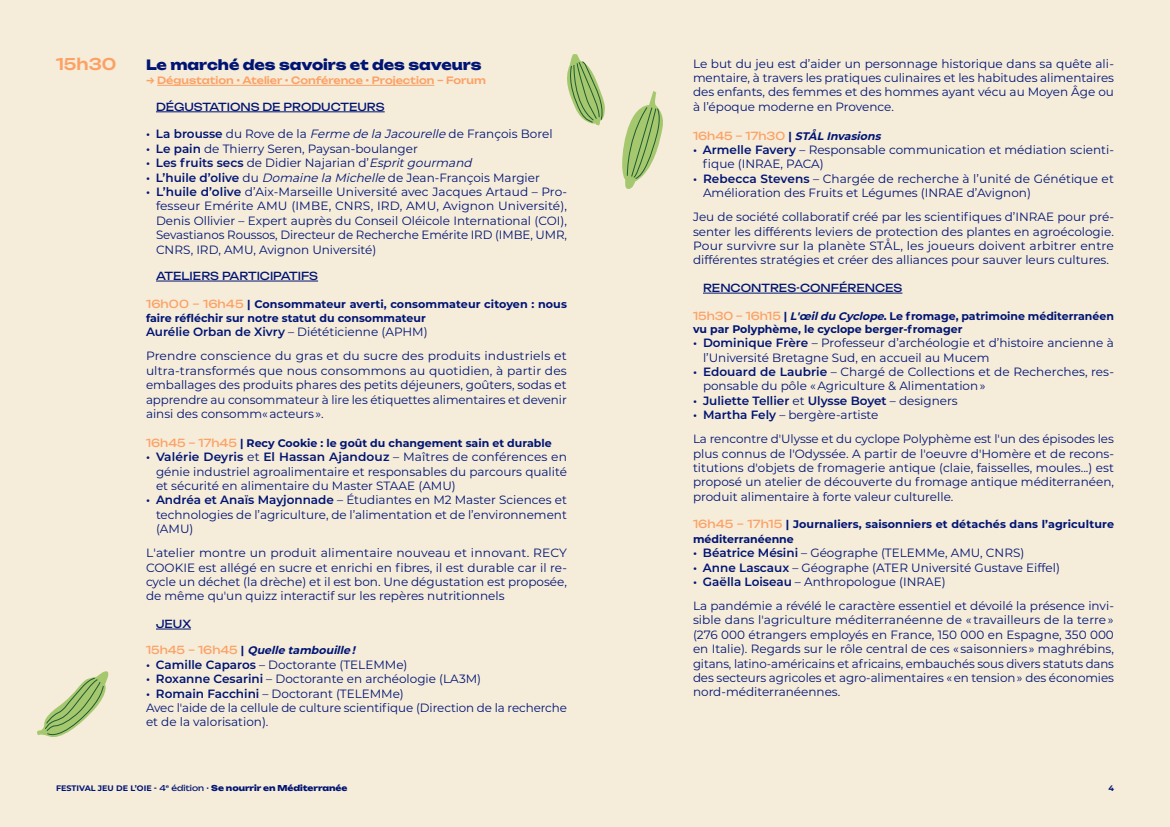
<style>
.page{position:relative;width:1170px;height:827px;background:#f5ecda}
.page>*{position:absolute;margin:0;border:0;box-sizing:border-box;transform-origin:0 0}
.t1{font:500 16px "Unbounded";color:#fda164}
.t2{font:800 14px "Unbounded";color:#001473}
.t3{font:12px/14.4px "Montserrat";color:#001473;text-align:justify}
.t4{font:600 12px "Montserrat";color:#001473}
.t5{font:700 11px/14.4px "Montserrat";color:#001473}
.t6{font:11px "Unbounded";color:#001473}
.t7{font:italic 700 11px "Montserrat";color:#001473}
.t8{font:500 10px "Unbounded";color:#fda164}
.t9{font:800 8px "Unbounded";color:#001473}
.t10{font:700 8px "Montserrat";color:#001473}
.s1{font-weight:600}
.s2{font-style:italic}
.s3{font-family:"Unbounded";font-weight:400;color:#fda164}
.s4{font-family:"Unbounded";font-weight:400;font-style:normal;color:#fda164}
.s5{font-style:normal}
.s6{font-weight:400}
.s7{font-family:"Montserrat";font-weight:700}
</style>
<div class="page">
<hr style="left:157px;top:85px;width:277px;height:1px;background:#fda164">
<hr style="left:156px;top:112px;width:229px;height:1px;background:#001473">
<hr style="left:156px;top:281px;width:162px;height:1px;background:#001473">
<hr style="left:156px;top:629px;width:35px;height:1px;background:#001473">
<hr style="left:703px;top:293px;width:199px;height:1px;background:#001473">
<svg style="left:567px;top:54px;width:38px;height:71px"></svg>
<svg style="left:622px;top:91px;width:41px;height:98px"></svg>
<svg style="left:37px;top:671px;width:72px;height:66px"></svg>
<h1 class="t1" style="left:56px;top:51px;width:62px">15h30</h1>
<p class="t2" style="left:146px;top:53px;width:337px">Le marché des savoirs et des saveurs</p>
<p class="t8" style="left:146px;top:72px;width:341px">→ Dégustation • Atelier • Conférence • Projection – Forum</p>
<p class="t6" style="left:156px;top:98px;width:230px">DÉGUSTATIONS DE PRODUCTEURS</p>
<p class="t3" style="left:146px;top:126px;width:408px"><span class="s1">• La brousse</span> du Rove de la <span class="s2">Ferme de la Jacourelle</span> de François Borel</p>
<p class="t3" style="left:146px;top:141px;width:273px"><span class="s1">• Le pain</span> de Thierry Seren, Paysan-boulanger</p>
<p class="t3" style="left:146px;top:155px;width:331px"><span class="s1">• Les fruits secs</span> de Didier Najarian d’<span class="s2">Espritgourmand</span></p>
<p class="t3" style="left:146px;top:170px;width:395px"><span class="s1">• L’huile d’olive</span> du <span class="s2">Domaine la Michelle</span> de Jean-François Margier</p>
<p class="t3" style="left:156px;top:184px;width:413px;text-indent:-10px"><span class="s1">• L’huile d’olive</span> d’Aix-Marseille Université avec Jacques Artaud – Pro&shy;fesseur Emérite AMU (IMBE, CNRS, IRD, AMU, Avignon Université), Denis Ollivier – Expert auprès du Conseil Oléicole International (COI), Sevastianos Roussos, Directeur de Recherche Emérite IRD (IMBE, UMR, CNRS, IRD, AMU, Avignon Université)</p>
<p class="t6" style="left:156px;top:267px;width:164px">ATELIERS PARTICIPATIFS</p>
<p class="t5" style="left:146px;top:296px;width:423px"><span class="s3">16h00 – 16h45</span> | Consommateur averti, consommateur citoyen : nous faire réfléchir sur notre statut du consommateur</p>
<p class="t3" style="left:146px;top:320px;width:422px;line-height:24px"><span class="s1">Aurélie Orban de Xivry</span> – Diététicienne (APHM)<br>Prendre conscience du gras et du sucre des produits industriels et</p>
<p class="t3" style="left:146px;top:363px;width:422px">ultra-transformés que nous consommons au quotidien, à partir des emballages des produits phares des petits déjeuners, goûters, sodas et apprendre au consommateur à lire les étiquettes alimentaires et devenir ainsi des consomm« acteurs ».</p>
<p class="t5" style="left:146px;top:435px;width:407px"><span class="s3">16h45 – 17h45</span> | Recy Cookie : le goût du changement sain et durable</p>
<p class="t3" style="left:156px;top:449px;width:412px;text-indent:-10px"><span class="s1">• Valérie Deyris</span> et <span class="s1">El Hassan Ajandouz</span> – Maîtres de conférences en génie industriel agroalimentaire et responsables du parcours qualité et sécurité en alimentaire du Master STAAE (AMU)</p>
<p class="t3" style="left:156px;top:492px;width:413px;text-indent:-10px"><span class="s1">• Andréa et Anaïs Mayjonnade</span> – Étudiantes en M2 Master Sciences et technologies de l’agriculture, de l’alimentation et de l’environnement (AMU)</p>
<p class="t3" style="left:146px;top:545px;width:423px">L'atelier montre un produit alimentaire nouveau et innovant. RECY COOKIE est allégé en sucre et enrichi en fibres, il est durable car il re&shy;cycle un déchet (la drèche) et il est bon. Une dégustation est proposée, de même qu'un quizz interactif sur les repères nutritionnels</p>
<p class="t6" style="left:156px;top:615px;width:37px">JEUX</p>
<p class="t7" style="left:146px;top:642px;width:214px"><span class="s4">1 5 h 4 5 – 1 6 h 4 5</span> <span class="s5">|</span> Quelle tambouille !</p>
<p class="t3" style="left:146px;top:657px;width:263px"><span class="s1">• Camille Caparos</span> – Doctorante (TELEMMe)</p>
<p class="t3" style="left:146px;top:671px;width:337px"><span class="s1">• Roxanne Cesarini</span> – Doctorante en archéologie (LA3M)</p>
<p class="t3" style="left:146px;top:686px;width:422px;text-align:left"><span class="s1">• Romain Facchini</span> – Doctorant (TELEMMe)<br>Avec l'aide de la cellule de culture scientifique (Direction de la recherche et de la valorisation).</p>
<p class="t3" style="left:693px;top:56px;width:423px">Le but du jeu est d’aider un personnage historique dans sa quête ali&shy;mentaire, à travers les pratiques culinaires et les habitudes alimentaires des enfants, des femmes et des hommes ayant vécu au Moyen Âge ou à l’époque moderne en Provence.</p>
<p class="t7" style="left:693px;top:128px;width:192px"><span class="s4">1 6 h 4 5 – 1 7 h 3 0</span> <span class="s5">|</span> STÅL Invasions</p>
<p class="t3" style="left:703px;top:142px;width:412px;text-indent:-10px"><span class="s1">• Armelle Favery</span> – Responsable communication et médiation scienti&shy;fique (INRAE, PACA)</p>
<p class="t3" style="left:703px;top:171px;width:412px;text-indent:-10px"><span class="s1">• Rebecca Stevens</span> – Chargée de recherche à l’unité de Génétique et<br>Amélioration des Fruits et Légumes (INRAE d’Avignon)</p>
<p class="t3" style="left:693px;top:209px;width:422px">Jeu de société collaboratif créé par les scientifiques d’INRAE pour pré&shy;senter les différents leviers de protection des plantes en agroécologie.<br>Pour survivre sur la planète STÅL, les joueurs doivent arbitrer entre différentes stratégies et créer des alliances pour sauver leurs cultures.</p>
<p class="t6" style="left:703px;top:279px;width:201px">RENCONTRES-CONFÉRENCES</p>
<p class="t5" style="left:693px;top:309px;width:422px;line-height:13.2px"><span class="s3">15h30 – 16h15</span> | <span class="s2">L'œildu Cyclope</span>. Le fromage, patrimoine méditerranéen vu par Polyphème, le cyclope berger-fromager</p>
<p class="t3" style="left:703px;top:335px;width:412px;text-indent:-10px"><span class="s1">• Dominique Frère</span> – Professeur d’archéologie et d’histoire ancienne à l’Université Bretagne Sud, en accueil au Mucem</p>
<p class="t3" style="left:703px;top:364px;width:413px;text-indent:-10px"><span class="s1">• Edouard de Laubrie</span> – Chargé de Collections et de Recherches, res&shy;ponsable du pôle « Agriculture &amp; Alimentation »</p>
<p class="t4" style="left:693px;top:392px;width:266px">• Juliette Tellier <span class="s6">et</span> Ulysse Boyet <span class="s6">– designers</span></p>
<p class="t3" style="left:693px;top:403px;width:422px;line-height:24px"><span class="s1">• Martha Fely</span> – bergère-artiste<br>La rencontre d'Ulysse et du cyclope Polyphème est l'un des épisodes les</p>
<p class="t3" style="left:693px;top:446px;width:423px">plus connus de l'Odyssée. A partir de l'oeuvre d'Homère et de recons&shy;titutions d'objets de fromagerie antique (claie, faisselles, moules...) est proposé un atelier de découverte du fromage antique méditerranéen, produit alimentaire à forte valeur culturelle.</p>
<p class="t5" style="left:693px;top:517px;width:423px"><span class="s3">16h45 – 17h15</span> | Journaliers, saisonniers et détachés dans l’agriculture méditerranéenne</p>
<p class="t3" style="left:693px;top:545px;width:333px"><span class="s1">• Béatrice Mésini</span> – Géographe (TELEMMe, AMU, CNRS)</p>
<p class="t3" style="left:693px;top:560px;width:368px"><span class="s1">• Anne Lascaux</span> – Géographe (ATER Université Gustave Eiffel)</p>
<p class="t3" style="left:693px;top:569px;width:422px;line-height:24px"><span class="s1">• Gaëlla Loiseau</span> – Anthropologue (INRAE)<br>La pandémie a révélé le caractère essentiel et dévoilé la présence invi-</p>
<p class="t3" style="left:693px;top:613px;width:423px">sible dans l'agriculture méditerranéenne de « travailleurs de la terre » (276 000 étrangers employés en France, 150 000 en Espagne, 350 000 en Italie). Regards sur le rôle central de ces « saisonniers » maghrébins, gitans, latino-américains et africains, embauchés sous divers statuts dans des secteurs agricoles et agro-alimentaires « en tension » des économies nord-méditerranéennes.</p>
<p class="t9" style="left:56px;top:781px;width:293px"><span class="s7">FESTIVAL JEU DE L’OIE -</span> <span class="s6">4</span><sup>e</sup> <span class="s6">édition</span> <span class="s7">·</span> Se nourrir en Méditerranée</p>
<p class="t10" style="left:1108px;top:782px;width:7px">4</p>
</div>
